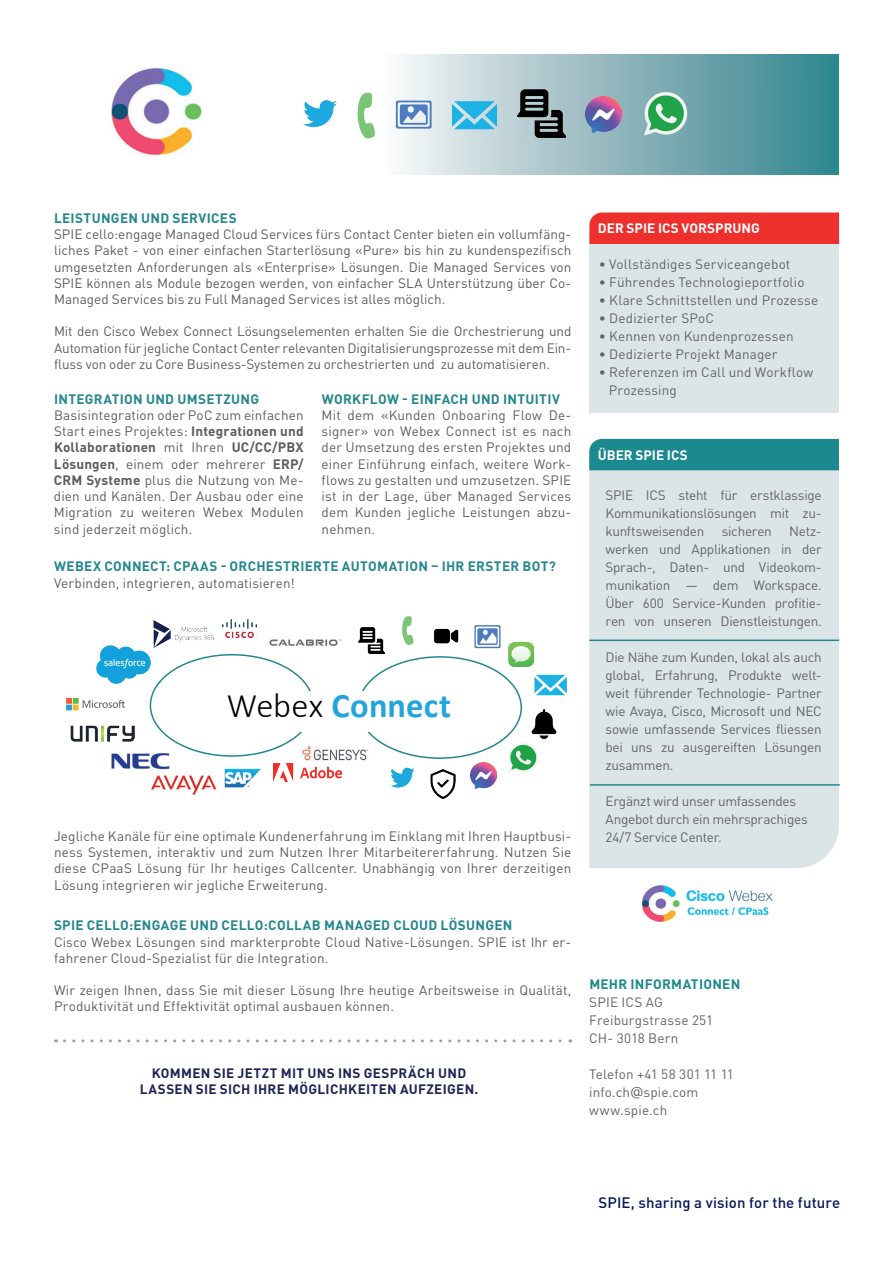
<style>
.page{position:relative;width:893px;height:1263px;background:#fff}
.page>*{position:absolute;margin:0;border:0;box-sizing:border-box;transform-origin:0 0}
.t1{font:700 34.5px "Calibri";letter-spacing:.005em;color:#22a4dd}
.t2{font:500 15px "DINOT";letter-spacing:.005em;color:#04175c}
.t3{font:13.5px/16.2px "DINOT";letter-spacing:.01em;color:#5a5e5e;text-align:justify}
.t4{font:13.5px/18px "DINOT";color:#636366}
.t5{font:13.5px/16.2px "DINOT";letter-spacing:.01em;color:#5b5f5f}
.t6{font:700 13.5px "DINOT";letter-spacing:.025em;color:#24868f}
.t7{font:13.5px/18px "DINOT";letter-spacing:-.02em;color:#636366}
.t8{font:700 13.5px/16.2px "DINOT";letter-spacing:.02em;color:#1f2455;text-align:center}
.t9{font:700 13.5px "DINOT";color:#fff}
.t10{font:700 13.5px "DINOT";letter-spacing:.02em;color:#1c888f}
.s1{font-weight:700}
.s2{color:#5b5f5f}
.s3{font-weight:300;color:#000001}
.s4{font-family:"Verdana"}
</style>
<div class="page">
<svg style="left:357px;top:54px;width:482px;height:120px;background:#94bbc1"></svg>
<div style="left:589px;top:470px;width:250px;height:398px;background:#dbe5e7"></div>
<div style="left:589px;top:439px;width:250px;height:31px;background:#1c888f"></div>
<svg style="left:65px;top:1039px;width:506px;height:3px"></svg>
<div style="left:589px;top:231px;width:250px;height:181px;background:#dbe5e7"></div>
<div style="left:589px;top:212px;width:250px;height:32px;background:#ee302d"></div>
<hr style="left:589px;top:639px;width:250px;height:2px;background:#23878f">
<hr style="left:590px;top:784px;width:250px;height:2px;background:#23878f">
<img style="left:269px;top:639px;width:73px;height:23px">
<img style="left:223px;top:620px;width:33px;height:17px">
<img style="left:273px;top:764px;width:68px;height:17px">
<img style="left:225px;top:768px;width:36px;height:20px">
<img style="left:96px;top:645px;width:55px;height:39px">
<img style="left:154px;top:620px;width:59px;height:28px">
<svg style="left:452px;top:101px;width:45px;height:28px"></svg>
<svg style="left:396px;top:101px;width:36px;height:28px"></svg>
<svg style="left:358px;top:93px;width:18px;height:46px"></svg>
<img style="left:303px;top:100px;width:34px;height:28px">
<img style="left:643px;top:90px;width:45px;height:48px">
<svg style="left:402px;top:616px;width:12px;height:29px"></svg>
<svg style="left:474px;top:625px;width:27px;height:23px"></svg>
<svg style="left:534px;top:675px;width:33px;height:20px"></svg>
<img style="left:509px;top:743px;width:29px;height:29px">
<img style="left:390px;top:767px;width:25px;height:21px">
<img style="left:111px;top:67px;width:91px;height:89px">
<img style="left:517px;top:90px;width:49px;height:48px">
<img style="left:585px;top:97px;width:37px;height:36px">
<img style="left:470px;top:763px;width:26px;height:26px">
<img style="left:358px;top:627px;width:27px;height:26px">
<img style="left:430px;top:770px;width:26px;height:28px">
<img style="left:531px;top:709px;width:26px;height:29px">
<img style="left:509px;top:642px;width:25px;height:25px">
<img style="left:433px;top:628px;width:25px;height:16px">
<img style="left:111px;top:753px;width:59px;height:17px">
<img style="left:302px;top:746px;width:67px;height:19px">
<img style="left:151px;top:775px;width:66px;height:20px">
<img style="left:641px;top:885px;width:132px;height:37px">
<img style="left:67px;top:697px;width:57px;height:14px">
<img style="left:71px;top:726px;width:64px;height:16px">
<p class="t6" style="left:54px;top:209px;width:184px">LEISTUNGEN UND SERVICES</p>
<p class="t3" style="left:54px;top:226px;width:519px">SPIE cello:engage Managed Cloud Services fürs Contact Center bieten ein vollumfäng&shy;liches Paket - von einer einfachen Starterlösung «Pure» bis hin zu kundenspezifisch umgesetzten Anforderungen als «Enterprise» Lösungen. Die Managed Services von SPIE können als Module bezogen werden, von einfacher SLA Unterstützung über Co-Managed Services bis zu Full Managed Services ist alles möglich.</p>
<p class="t3" style="left:54px;top:323px;width:519px">Mit den Cisco Webex Connect Lösungselementen erhalten Sie die Orchestrierung und Automation für jegliche Contact Center relevanten Digitalisierungsprozesse mit dem Ein&shy;fluss von oder zu Core Business-Systemen zu orchestrierten und zu automatisieren.</p>
<p class="t6" style="left:54px;top:390px;width:207px">INTEGRATION UND UMSETZUNG</p>
<p class="t3" style="left:54px;top:407px;width:251px">Basisintegration oder PoC zum einfachen Start eines Projektes: <span class="s1">Integrationen und Kollaborationen</span> mit Ihren <span class="s1">UC/CC/PBX Lösungen</span>, einem oder mehrerer <span class="s1">ERP/ CRM Systeme</span> p<span class="s2">lus die Nutzung von Me&shy;dien und Kanälen. Der Ausbau</span> oder eine Migration zu weiteren Webex Modulen sind jederzeit möglich.</p>
<p class="t6" style="left:322px;top:390px;width:240px">WORKFLOW - EINFACH UND INTUITIV</p>
<p class="t5" style="left:322px;top:407px;width:251px;text-align:justify">Mit dem «Kunden Onboaring Flow De&shy;signer» von Webex Connect ist es nach der Umsetzung des ersten Projektes und einer Einführung einfach, weitere Work&shy;flows zu gestalten und umzusetzen. SPIE ist in der Lage, über Managed Services dem Kunden jegliche Leistungen abzu&shy;nehmen.</p>
<p class="t6" style="left:54px;top:558px;width:503px">WEBEX CONNECT: CPAAS - ORCHESTRIERTE AUTOMATION – IHR ERSTER BOT?</p>
<p class="t3" style="left:54px;top:574px;width:242px">Verbinden, integrieren, automatisieren!</p>
<h1 class="t1" style="left:227px;top:681px;width:225px"><span class="s3">Webex</span> Connect</h1>
<p class="t3" style="left:54px;top:828px;width:519px">Jegliche Kanäle für eine optimale Kundenerfahrung im Einklang mit Ihren Hauptbusi&shy;ness Systemen, interaktiv und zum Nutzen Ihrer Mitarbeitererfahrung. Nutzen Sie diese CPaaS Lösung für Ihr heutiges Callcenter. Unabhängig von Ihrer derzeitigen Lösung integrieren wir jegliche Erweiterung.</p>
<p class="t6" style="left:54px;top:917px;width:460px">SPIE CELLO:ENGAGE UND CELLO:COLLAB MANAGED CLOUD LÖSUNGEN</p>
<p class="t5" style="left:54px;top:933px;width:519px">Cisco Webex Lösungen sind markterprobte Cloud Native-Lösungen. SPIE ist Ihr er&shy;fahrener Cloud-Spezialist für die Integration.</p>
<p class="t3" style="left:54px;top:982px;width:519px">Wir zeigen Ihnen, dass Sie mit dieser Lösung Ihre heutige Arbeitsweise in Qualität,<br>Produktivi<span class="s2">tät und Effektivität optimal ausbauen können.</span></p>
<p class="t8" style="left:140px;top:1064px;width:340px">KOMMEN SIE JETZT MIT UNS INS GESPRÄCH UND<br>LASSEN SIE SICH IHRE MÖGLICHKEITEN AUFZEIGEN.</p>
<p class="t9" style="left:598px;top:220px;width:163px">DER SPIE ICS VORSPRUNG</p>
<p class="t4" style="left:599px;top:255px;width:193px">• Vollständiges Serviceangebot</p>
<p class="t4" style="left:599px;top:273px;width:207px">• Führendes Technologieportfolio</p>
<p class="t4" style="left:599px;top:291px;width:221px">• Klare Schnittstellen und Prozesse</p>
<p class="t4" style="left:599px;top:309px;width:117px">• Dedizierter SPoC</p>
<p class="t4" style="left:599px;top:327px;width:196px">• Kennen von Kundenprozessen</p>
<p class="t4" style="left:599px;top:345px;width:180px">• Dedizierte Projekt Manager</p>
<p class="t4" style="left:609px;top:363px;width:206px;text-indent:-10px">• Referenzen im Call und Workflow<br>Prozessing</p>
<p class="t9" style="left:598px;top:446px;width:91px">ÜBER SPIE ICS</p>
<p class="t4" style="left:605px;top:486px;width:218px;text-align:justify">SPIE ICS steht für erstklassige Kommunikationslösungen mit zu&shy;kunftsweisenden</p>
<p class="t7" style="left:722px;top:522px;width:52px">sicheren</p>
<p class="t4" style="left:605px;top:522px;width:218px;text-align:justify;text-indent:184px">Netz&shy;werken und Applikationen in der Sprach-, Daten- und Videokom&shy;munikation — dem Workspace.<br>Über 600 Service-Kunden profitie&shy;ren von unseren Dienstleistungen.</p>
<p class="t4" style="left:605px;top:648px;width:218px;text-align:justify">Die Nähe zum Kunden, lokal als auch global, Erfahrung, Produkte welt&shy;weit führender Technologie- Partner wie Avaya, Cisco, Microsoft und NEC sowie umfassende Services fliessen bei uns zu ausgereiften Lösungen zusammen.</p>
<p class="t7" style="left:605px;top:792px;width:204px">Ergänzt wird unser umfassendes<br>Angebot durch ein mehrsprachiges<br>24/7 Service Center.</p>
<p class="t10" style="left:589px;top:975px;width:153px">MEHR INFORMATIONEN</p>
<p class="t4" style="left:589px;top:993px;width:125px">SPIE ICS AG<br>Freiburgstrasse 251<br>CH- 3018 Bern</p>
<p class="t4" style="left:589px;top:1065px;width:146px">Telefon +41 58 301 11 11 info.ch<span class="s4">@</span>spie.com www.spie.ch</p>
<p class="t2" style="left:599px;top:1193px;width:243px">SPIE, sharing a vision for the future</p>
</div>
